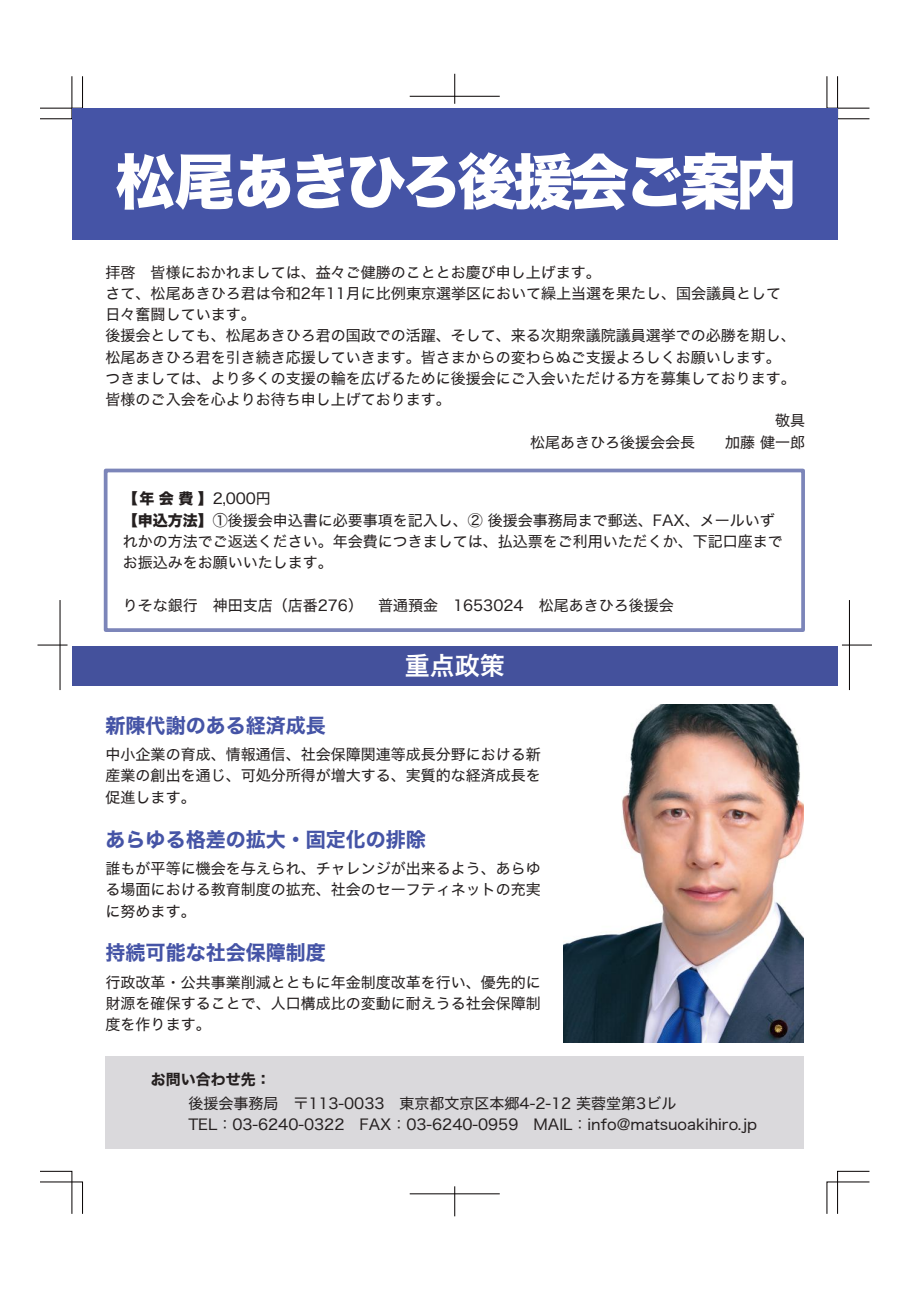
<style>
.page{position:relative;width:911px;height:1290px;background:#fff}
.page>*{position:absolute;margin:0;border:0;box-sizing:border-box;transform-origin:0 0}
.t1{font:60px "Hiragino Kaku W8 90 msp RKSJ H";letter-spacing:-.07em;color:#fff}
.t2{font:25px "Hiragino Kaku W6 90 msp RKSJ H";color:#fff}
.t3{font:20px "Hiragino Kaku W7 90 msp RKSJ H";color:#4554a6}
.t4{font:15px/21.2px "Hiragino Kaku W4 90 msp RKSJ H";color:#241f1f;text-align:justify}
.t5{font:15px "Hiragino Kaku W7 90 msp RKSJ H";color:#241f1f}
.s1{font-family:"Hiragino Kaku W8 90 msp RKSJ H"}
</style>
<div class="page">
<svg style="left:40px;top:1171px;width:43px;height:43px"></svg>
<svg style="left:40px;top:76px;width:43px;height:43px"></svg>
<svg style="left:826px;top:76px;width:44px;height:43px"></svg>
<svg style="left:826px;top:1171px;width:44px;height:43px"></svg>
<hr style="left:38px;top:645px;width:30px;height:1px;background:#050000">
<hr style="left:60px;top:600px;width:1px;height:90px;background:#050000">
<hr style="left:842px;top:645px;width:30px;height:1px;background:#050000">
<hr style="left:849px;top:600px;width:1px;height:90px;background:#050000">
<hr style="left:410px;top:96px;width:90px;height:1px;background:#050000">
<hr style="left:454px;top:74px;width:1px;height:30px;background:#050000">
<hr style="left:410px;top:1193px;width:90px;height:1px;background:#050000">
<hr style="left:454px;top:1186px;width:1px;height:30px;background:#050000">
<div style="left:72px;top:108px;width:765px;height:131px;background:#4554a6"></div>
<div style="left:105px;top:1056px;width:698px;height:93px;background:#dad9dc"></div>
<div style="left:104px;top:469px;width:701px;height:163px;background:#fff;border:4px solid #44519c"></div>
<img style="left:564px;top:705px;width:239px;height:337px">
<div style="left:72px;top:646px;width:765px;height:39px;background:#44519c"></div>
<h1 class="t1" style="left:115px;top:150px;width:683px">松尾あきひろ後援会ご案内</h1>
<p class="t4" style="left:106px;top:262px;width:497px">拝啓　皆様におかれましては、益々ご健勝のこととお慶び申し上げます。</p>
<p class="t4" style="left:106px;top:283px;width:677px">さて、松尾あきひろ君は令和2年11月に比例東京選挙区において繰上当選を果たし、国会議員として</p>
<p class="t4" style="left:106px;top:304px;width:152px">日々奮闘しています。</p>
<p class="t4" style="left:106px;top:326px;width:692px">後援会としても、松尾あきひろ君の国政での活躍、そして、来る次期衆議院議員選挙での必勝を期し、</p>
<p class="t4" style="left:106px;top:347px;width:677px">松尾あきひろ君を引き続き応援していきます。皆さまからの変わらぬご支援よろしくお願いします。</p>
<p class="t4" style="left:106px;top:368px;width:692px">つきましては、より多くの支援の輪を広げるために後援会にご入会いただける方を募集しております。</p>
<p class="t4" style="left:106px;top:389px;width:347px">皆様のご入会を心よりお待ち申し上げております。</p>
<p class="t4" style="left:775px;top:411px;width:31px">敬具</p>
<p class="t4" style="left:530px;top:432px;width:276px">松尾あきひろ後援会会長　　加藤 健一郎</p>
<p class="t4" style="left:123px;top:489px;width:661px;text-align:left"><span class="s1">【年会費】</span>2,000円<br><span class="s1">【申込方法】</span>①後援会申込書に必要事項を記入し、② 後援会事務局まで郵送、FAX、メールいずれかの方法でご返送ください。年会費につきましては、払込票をご利用いただくか、下記口座までお振込みをお願いいたします。</p>
<p class="t4" style="left:123px;top:595px;width:552px">りそな銀行　神田支店（店番276）　普通預金　1653024　松尾あきひろ後援会</p>
<h2 class="t2" style="left:405px;top:653px;width:101px">重点政策</h2>
<h3 class="t3" style="left:106px;top:715px;width:221px">新陳代謝のある経済成長</h3>
<p class="t4" style="left:106px;top:744px;width:436px">中小企業の育成、情報通信、社会保障関連等成長分野における新産業の創出を通じ、可処分所得が増大する、実質的な経済成長を促進します。</p>
<h3 class="t3" style="left:106px;top:829px;width:321px">あらゆる格差の拡大・固定化の排除</h3>
<p class="t4" style="left:106px;top:858px;width:436px">誰もが平等に機会を与えられ、チャレンジが出来るよう、あらゆる場面における教育制度の拡充、社会のセーフティネットの充実に努めます。</p>
<h3 class="t3" style="left:106px;top:942px;width:221px">持続可能な社会保障制度</h3>
<p class="t4" style="left:106px;top:972px;width:436px">行政改革・公共事業削減とともに年金制度改革を行い、優先的に財源を確保することで、人口構成比の変動に耐えうる社会保障制度を作ります。　</p>
<p class="t5" style="left:151px;top:1072px;width:121px">お問い合わせ先：</p>
<p class="t4" style="left:188px;top:1093px;width:570px">後援会事務局　〒113-0033　東京都文京区本郷4-2-12 芙蓉堂第3ビル<br>TEL：03-6240-0322　FAX：03-6240-0959　MAIL：info@matsuoakihiro.jp</p>
</div>
